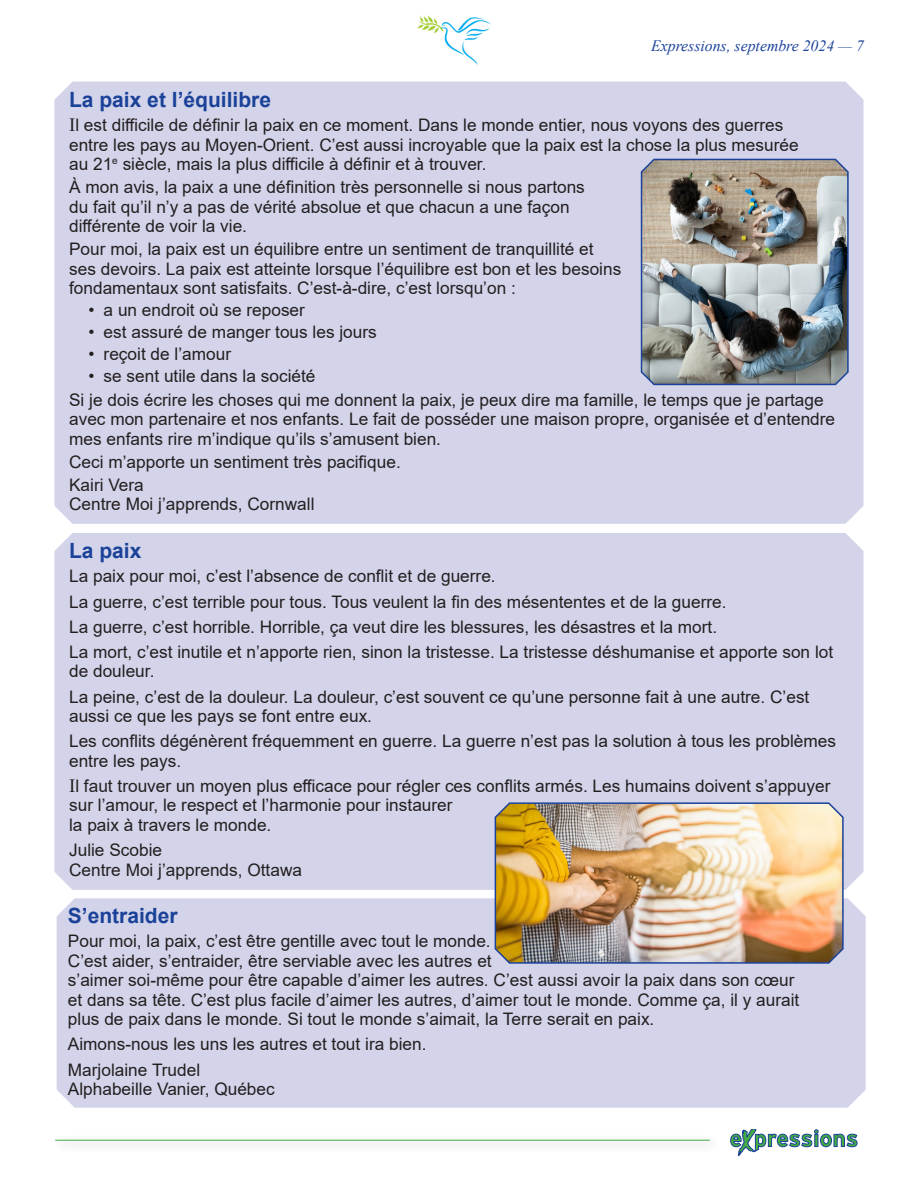
<style>
.page{position:relative;width:918px;height:1188px;background:#fff}
.page>*{position:absolute;margin:0;border:0;box-sizing:border-box;transform-origin:0 0}
.Titre_des_articles_orange{font:700 21px "Arial";color:#1b4299}
.Nom_du_centre_pas_ligne{font:17.25px/19.5px "Arial";color:#231f20}
.t1{font:italic 15.75px "Times New Roman";color:#1b4299}
.s1{font-family:"Times New Roman";font-size:18.75px}
</style>
<div class="page">
<div style="left:51px;top:1135px;width:670px;height:19px;background:#231f20;opacity:.6"></div>
<hr style="left:55px;top:1140px;width:655px;height:1px;background:#44aa42">
<img style="left:417px;top:15px;width:74px;height:50px">
<svg style="left:730px;top:1129px;width:127px;height:27px"></svg>
<div style="left:54px;top:82px;width:810px;height:442px;background:#d3d4ea"></div>
<div style="left:54px;top:533px;width:810px;height:357px;background:#d3d4ea"></div>
<div style="left:57px;top:898px;width:809px;height:210px;background:#d3d4ea"></div>
<img style="left:494px;top:801px;width:350px;height:163px">
<img style="left:640px;top:157px;width:209px;height:229px">
<p class="t1" style="left:651px;top:35px;width:214px">Expressions, septembre 2024 — 7</p>
<p class="Titre_des_articles_orange" style="left:69px;top:85px;width:203px">La paix et l’équilibre</p>
<p class="Nom_du_centre_pas_ligne" style="left:69px;top:115px;width:731px"><span class="s1">I</span>l est difficile de définir la paix en ce moment. Dans le monde entier, nous voyons des guerres entre les pays au Moyen-Orient. C’est aussi incroyable que la paix est la chose la plus mesurée au 21<sup>e</sup> siècle, mais la plus difficile à définir et à trouver.</p>
<p class="Nom_du_centre_pas_ligne" style="left:69px;top:177px;width:517px">À mon avis, la paix a une définition très personnelle si nous partons du fait qu’il n’y a pas de vérité absolue et que chacun a une façon différente de voir la vie.</p>
<p class="Nom_du_centre_pas_ligne" style="left:69px;top:239px;width:554px">Pour moi, la paix est un équilibre entre un sentiment de tranquillité et ses devoirs. La paix est atteinte lorsque l’équilibre est bon et les besoins fondamentaux sont satisfaits. C’est-à-dire, c’est lorsqu’on :</p>
<p class="Nom_du_centre_pas_ligne" style="left:89px;top:300px;width:218px">• a un endroit où se reposer</p>
<p class="Nom_du_centre_pas_ligne" style="left:89px;top:322px;width:290px">• est assuré de manger tous les jours</p>
<p class="Nom_du_centre_pas_ligne" style="left:89px;top:344px;width:144px">• reçoit de l’amour</p>
<p class="Nom_du_centre_pas_ligne" style="left:89px;top:366px;width:228px">• se sent utile dans la société</p>
<p class="Nom_du_centre_pas_ligne" style="left:69px;top:390px;width:768px">Si je dois écrire les choses qui me donnent la paix, je peux dire ma famille, le temps que je partage avec mon partenaire et nos enfants. Le fait de posséder une maison propre, organisée et d’entendre mes enfants rire m’indique qu’ils s’amusent bien.</p>
<p class="Nom_du_centre_pas_ligne" style="left:69px;top:452px;width:333px">Ceci m’apporte un sentiment très pacifique.</p>
<p class="Nom_du_centre_pas_ligne" style="left:69px;top:475px;width:76px">Kairi Vera</p>
<p class="Nom_du_centre_pas_ligne" style="left:69px;top:494px;width:247px">Centre Moi j’apprends, Cornwall</p>
<p class="Titre_des_articles_orange" style="left:69px;top:536px;width:74px">La paix</p>
<p class="Nom_du_centre_pas_ligne" style="left:69px;top:566px;width:428px">La paix pour moi, c’est l’absence de conflit et de guerre.</p>
<p class="Nom_du_centre_pas_ligne" style="left:69px;top:592px;width:659px">La guerre, c’est terrible pour tous. Tous veulent la fin des mésententes et de la guerre.</p>
<p class="Nom_du_centre_pas_ligne" style="left:69px;top:617px;width:650px">La guerre, c’est horrible. Horrible, ça veut dire les blessures, les désastres et la mort.</p>
<p class="Nom_du_centre_pas_ligne" style="left:69px;top:642px;width:766px">La mort, c’est inutile et n’apporte rien, sinon la tristesse. La tristesse déshumanise et apporte son lot de douleur.</p>
<p class="Nom_du_centre_pas_ligne" style="left:69px;top:687px;width:742px">La peine, c’est de la douleur. La douleur, c’est souvent ce qu’une personne fait à une autre. C’est aussi ce que les pays se font entre eux.</p>
<p class="Nom_du_centre_pas_ligne" style="left:69px;top:731px;width:769px">Les conflits dégénèrent fréquemment en guerre. La guerre n’est pas la solution à tous les problèmes entre les pays.</p>
<p class="Nom_du_centre_pas_ligne" style="left:69px;top:776px;width:763px"><span class="s1">I</span>l faut trouver un moyen plus efficace pour régler ces conflits armés. Les humains doivent s’appuyer sur l’amour, le respect et l’harmonie pour instaurer<br>la paix à travers le monde.</p>
<p class="Nom_du_centre_pas_ligne" style="left:69px;top:840px;width:94px">Julie Scobie</p>
<p class="Nom_du_centre_pas_ligne" style="left:69px;top:860px;width:234px">Centre Moi j’apprends, Ottawa</p>
<p class="Titre_des_articles_orange" style="left:68px;top:901px;width:111px">S’entraider</p>
<p class="Nom_du_centre_pas_ligne" style="left:68px;top:931px;width:733px">Pour moi, la paix, c’est être gentille avec tout le monde.<br>C’est aider, s’entraider, être serviable avec les autres et<br>s’aimer soi-même pour être capable d’aimer les autres. C’est aussi avoir la paix dans son cœur et dans sa tête. C’est plus facile d’aimer les autres, d’aimer tout le monde. Comme ça, il y aurait plus de paix dans le monde. Si tout le monde s’aimait, la Terre serait en paix.</p>
<p class="Nom_du_centre_pas_ligne" style="left:68px;top:1034px;width:360px">Aimons-nous les uns les autres et tout ira bien.</p>
<p class="Nom_du_centre_pas_ligne" style="left:68px;top:1060px;width:134px">Marjolaine Trudel</p>
<p class="Nom_du_centre_pas_ligne" style="left:68px;top:1079px;width:208px">Alphabeille Vanier, Québec</p>
</div>
